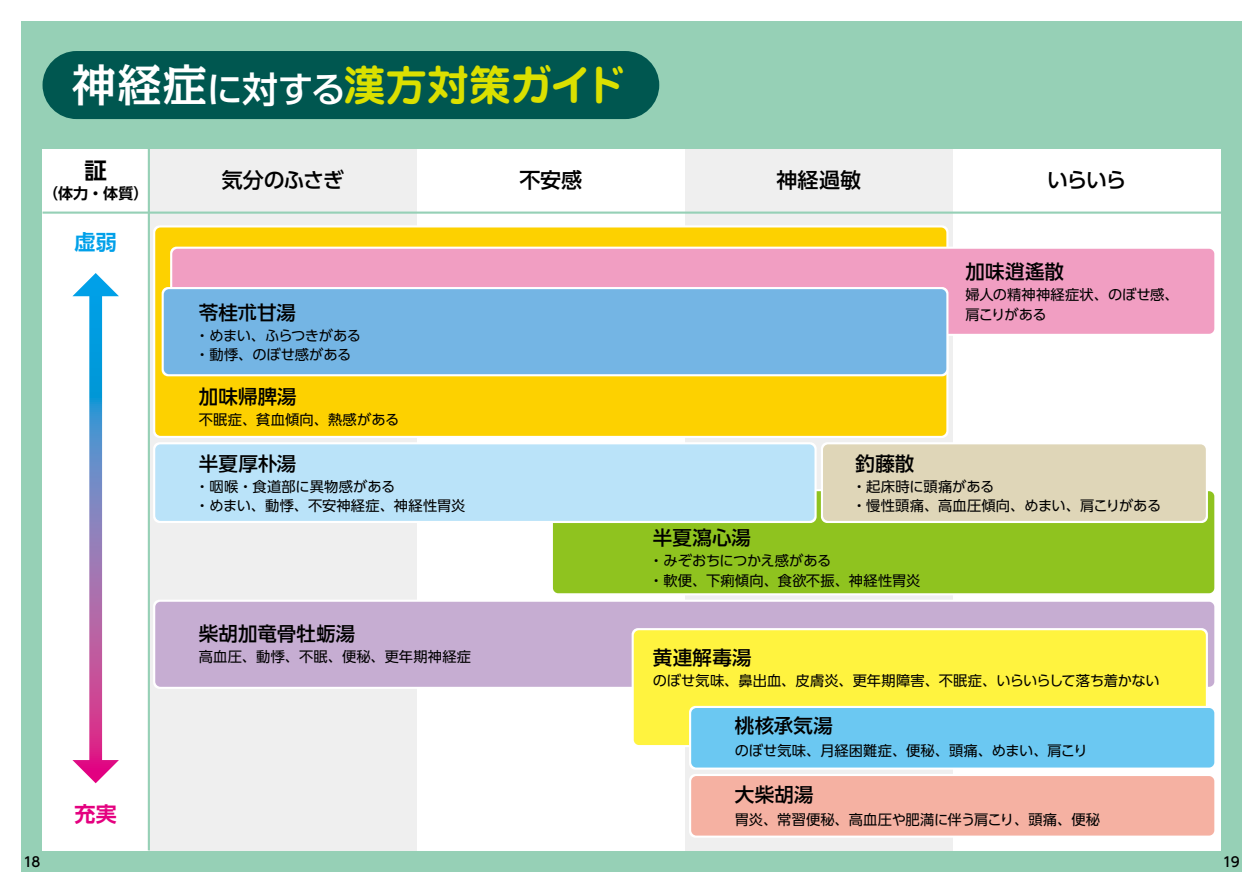
<style>
.page{position:relative;width:1259px;height:893px;background:#fff}
.page>*{position:absolute;margin:0;border:0;box-sizing:border-box;transform-origin:0 0}
.t1{font:700 42px "Jun 501 Pro";letter-spacing:-.015em;color:#dbe000}
.t2{font:700 22.5px "UD Shin Go Pr 6 N De";color:#000}
.t3{font:500 21px "UD Shin Go Pr 6 N";letter-spacing:-.005em;color:#000}
.t4{font:700 21px "UD Shin Go Pr 6 N De";color:#00a0e9}
.t5{font:700 21px "UD Shin Go Pr 6 N De";color:#e4007f}
.t6{font:500 19.5px "UD Shin Go Pr 6 N";letter-spacing:.01em;color:#000}
.t7{font:700 15px "UD Shin Go Pr 6 N De";color:#000}
.t8{font:14.25px/19.5px "UD Shin Go Pr 6 N";color:#000}
.t9{font:14.25px/19.5px "UD Shin Go Pr 6 N";letter-spacing:-.025em;color:#000}
.t10{font:500 13.5px "UD Shin Go Pr 6 N";color:#000}
.s1{font-family:"Kakumin Pro";font-weight:500;font-size:45px;color:#fff}
.s2{font-family:"UD Shin Go Pro";font-weight:500;font-size:36px;color:#fff}
</style>
<div class="page">
<div style="left:21px;top:21px;width:1221px;height:851px;background:#96d0b6"></div>
<div style="left:43px;top:51px;width:616px;height:68px;background:#005750;border-radius:34px"></div>
<div style="left:43px;top:149px;width:106px;height:701px;background:#fff"></div>
<svg style="left:89px;top:296px;width:13px;height:464px;background:#7a7abb"></svg>
<svg style="left:72px;top:273px;width:47px;height:23px"></svg>
<svg style="left:72px;top:760px;width:47px;height:23px"></svg>
<div style="left:149px;top:149px;width:268px;height:701px;background:#efefef"></div>
<div style="left:417px;top:149px;width:268px;height:701px;background:#fff"></div>
<div style="left:685px;top:149px;width:267px;height:701px;background:#efefef"></div>
<div style="left:952px;top:149px;width:268px;height:701px;background:#fff"></div>
<hr style="left:43px;top:212px;width:1178px;height:2px;background:#96d0b6">
<hr style="left:148px;top:149px;width:2px;height:701px;background:#96d0b6">
<div style="left:551px;top:489px;width:665px;height:106px;background:linear-gradient(to right,#e2efc7,#e2efc7);border-radius:6px"></div>
<div style="left:554px;top:492px;width:659px;height:100px;background:#8fc31f;border-radius:4px"></div>
<div style="left:553px;top:491px;width:661px;height:102px;border:2px solid #8fc31f;border-radius:4px"></div>
<div style="left:689px;top:774px;width:527px;height:64px;background:#fff;border-radius:6px"></div>
<div style="left:692px;top:777px;width:521px;height:57px;background:#f5b1a2;border-radius:4px"></div>
<div style="left:691px;top:776px;width:523px;height:60px;border:2px solid #f5b1a2;border-radius:4px"></div>
<div style="left:153px;top:225px;width:795px;height:213px;background:#fff;border-radius:6px"></div>
<div style="left:156px;top:229px;width:789px;height:206px;background:#fdd100;border-radius:4px"></div>
<div style="left:155px;top:227px;width:791px;height:209px;border:2px solid #fdd100;border-radius:4px"></div>
<svg style="left:170px;top:247px;width:1046px;height:89px;fill:#fff"></svg>
<div style="left:173px;top:250px;width:1040px;height:83px;background:#f19ec2;border-radius:4px"></div>
<div style="left:172px;top:249px;width:1042px;height:85px;border:2px solid #f19ec2;border-radius:4px"></div>
<svg style="left:153px;top:600px;width:1063px;height:89px;fill:#fff"></svg>
<div style="left:156px;top:603px;width:1057px;height:83px;background:#c6add2;border-radius:4px"></div>
<div style="left:155px;top:602px;width:1059px;height:85px;border:2px solid #c6add2;border-radius:4px"></div>
<svg style="left:162px;top:287px;width:786px;height:89px;background:#f6f9fc"></svg>
<div style="left:165px;top:290px;width:780px;height:83px;background:#74b5e4;border-radius:4px"></div>
<div style="left:164px;top:289px;width:782px;height:85px;border:2px solid #74b5e4;border-radius:4px"></div>
<div style="left:821px;top:442px;width:387px;height:81px;background:#fff;border-radius:6px"></div>
<div style="left:824px;top:445px;width:380px;height:75px;background:#dfd6b8;border-radius:4px"></div>
<div style="left:823px;top:444px;width:382px;height:77px;border:2px solid #dfd6b8;border-radius:4px"></div>
<svg style="left:631px;top:628px;width:577px;height:119px;fill:#fffefd"></svg>
<div style="left:635px;top:631px;width:569px;height:113px;background:#fff33f;border-radius:4px"></div>
<div style="left:634px;top:630px;width:571px;height:115px;border:2px solid #fff33f;border-radius:4px"></div>
<div style="left:689px;top:706px;width:527px;height:64px;background:linear-gradient(to right,#fff,#fff);border-radius:6px"></div>
<div style="left:692px;top:709px;width:521px;height:57px;background:#6bc8f2;border-radius:4px"></div>
<div style="left:691px;top:708px;width:523px;height:59px;border:2px solid #6bc8f2;border-radius:4px"></div>
<div style="left:153px;top:442px;width:663px;height:81px;background:#fff;border-radius:6px"></div>
<div style="left:156px;top:445px;width:657px;height:75px;background:#bae3f9;border-radius:4px"></div>
<div style="left:155px;top:444px;width:659px;height:77px;border:2px solid #bae3f9;border-radius:4px"></div>
<h1 class="t1" style="left:71px;top:52px;width:557px"><span class="s1">神経症</span><span class="s2">に対する</span>漢方対策ガイド</h1>
<h2 class="t2" style="left:84px;top:152px;width:24px">証</h2>
<p class="t7" style="left:43px;top:182px;width:107px">（体力・体質）</p>
<h3 class="t4" style="left:75px;top:225px;width:44px">虚弱</h3>
<h3 class="t5" style="left:75px;top:797px;width:44px">充実</h3>
<h3 class="t3" style="left:222px;top:163px;width:124px">気分のふさぎ</h3>
<h3 class="t3" style="left:519px;top:163px;width:64px">不安感</h3>
<h3 class="t3" style="left:776px;top:163px;width:86px">神経過敏</h3>
<h3 class="t3" style="left:1047px;top:163px;width:81px">いらいら</h3>
<h3 class="t6" style="left:199px;top:296px;width:99px">苓桂朮甘湯</h3>
<p class="t9" style="left:195px;top:325px;width:167px">・めまい、ふらつきがある・動悸、のぼせ感がある</p>
<h3 class="t6" style="left:199px;top:381px;width:99px">加味帰脾湯</h3>
<p class="t8" style="left:199px;top:409px;width:202px">不眠症、貧血傾向、熱感がある</p>
<h3 class="t6" style="left:199px;top:448px;width:99px">半夏厚朴湯</h3>
<p class="t8" style="left:195px;top:476px;width:272px">・咽喉・食道部に異物感がある<br>・めまい、動悸、不安神経症、神経性胃炎</p>
<h3 class="t6" style="left:199px;top:618px;width:158px">柴胡加竜骨牡蛎湯</h3>
<p class="t8" style="left:199px;top:647px;width:274px">高血圧、動悸、不眠、便秘、更年期神経症</p>
<h3 class="t6" style="left:965px;top:256px;width:100px">加味逍遙散</h3>
<p class="t8" style="left:965px;top:285px;width:215px">婦人の精神神経症状、のぼせ感、肩こりがある</p>
<h3 class="t6" style="left:855px;top:448px;width:60px">釣藤散</h3>
<h3 class="t6" style="left:653px;top:522px;width:100px">半夏瀉心湯</h3>
<p class="t8" style="left:852px;top:476px;width:311px">・起床時に頭痛がある<br>・慢性頭痛、高血圧傾向、めまい、肩こりがある</p>
<p class="t8" style="left:649px;top:551px;width:273px">・みぞおちにつかえ感がある<br>・軟便、下痢傾向、食欲不振、神経性胃炎</p>
<h3 class="t6" style="left:653px;top:642px;width:100px">黄連解毒湯</h3>
<p class="t8" style="left:653px;top:670px;width:508px">のぼせ気味、鼻出血、皮膚炎、更年期障害、不眠症、いらいらして落ち着かない</p>
<h3 class="t6" style="left:735px;top:710px;width:100px">桃核承気湯</h3>
<p class="t8" style="left:735px;top:741px;width:354px">のぼせ気味、月経困難症、便秘、頭痛、めまい、肩こり</p>
<h3 class="t6" style="left:735px;top:779px;width:80px">大柴胡湯</h3>
<p class="t8" style="left:735px;top:810px;width:367px">胃炎、常習便秘、高血圧や肥満に伴う肩こり、頭痛、便秘</p>
<p class="t10" style="left:23px;top:851px;width:18px">18</p>
<p class="t10" style="left:1223px;top:851px;width:18px">19</p>
</div>
